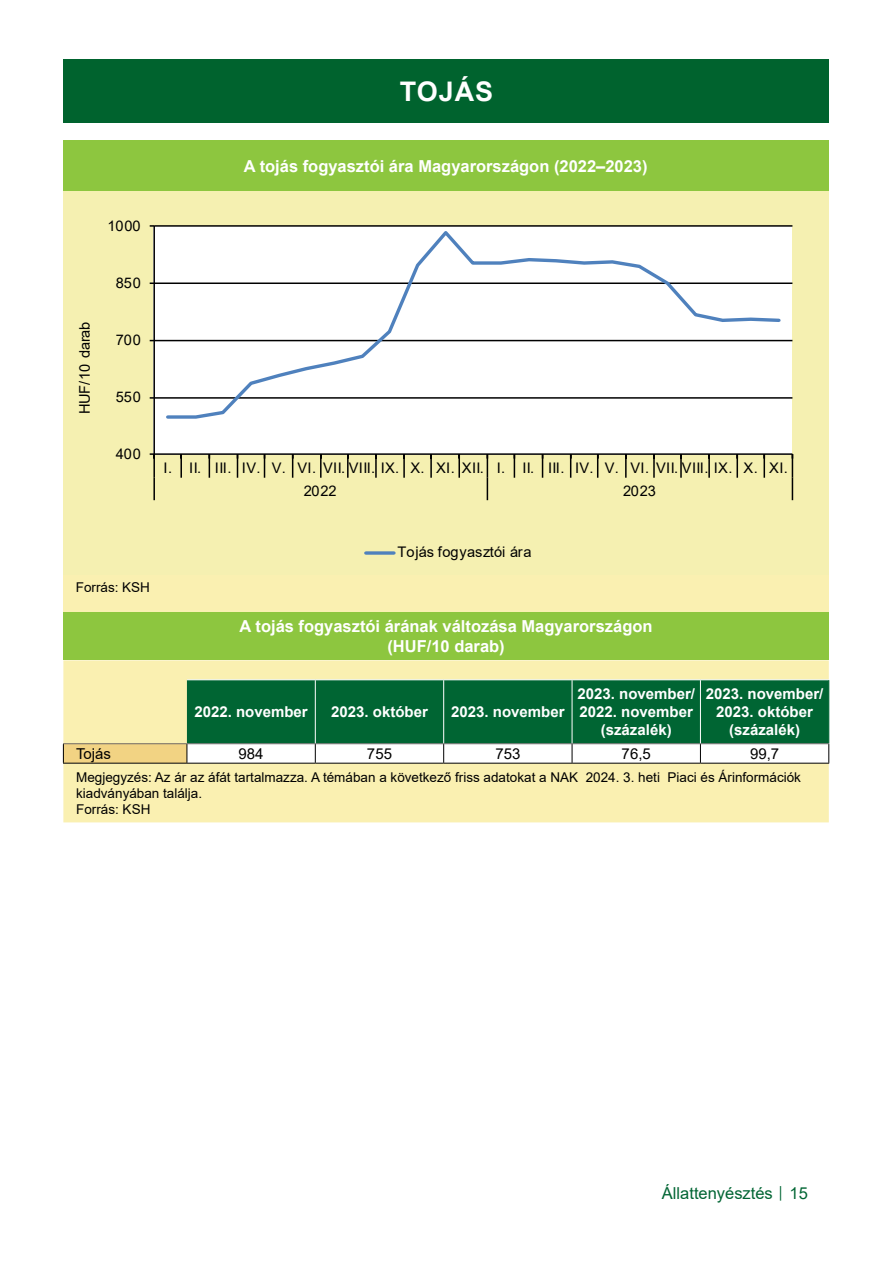
<style>
.page{position:relative;width:893px;height:1263px;background:#fff}
.page>*{position:absolute;margin:0;border:0;box-sizing:border-box;transform-origin:0 0}
.Cím_01{font:700 27px "Arial";letter-spacing:.035em;color:#fff}
.Tablazat_cime{font:700 16.5px/19.8px "Arial";color:#fff;text-align:center}
.t1{font:16.5px "Arial";color:#006533}
.Tablazat_fejlece_kozep{font:700 15px/18px "Arial";color:#fff;text-align:center}
.Tablazat_kozep_ertek{font:15px "Arial";color:#000}
.Tablazat_bal_kategoria{font:15px "Arial";color:#000}
.t2{font:14.7px "Arial";letter-spacing:-.02em;color:#000}
.t3{font:14.55px/22.8px "Arial";letter-spacing:.025em;color:#000}
.Tablazat_forrasa{font:13.5px/16.2px "Arial";color:#000}
.s1{font-size:12px}
</style>
<div class="page">
<div style="left:64px;top:60px;width:765px;height:63px;background:#00632e"></div>
<div style="left:63px;top:611px;width:766px;height:49px;background:#8dc63f"></div>
<div style="left:63px;top:660px;width:766px;height:162px;background:#faf0b1"></div>
<div style="left:63px;top:744px;width:124px;height:19px;background:#f2d383"></div>
<hr style="left:187px;top:679px;width:128px;height:1px;background:#fff">
<hr style="left:315px;top:679px;width:129px;height:1px;background:#fff">
<hr style="left:444px;top:679px;width:128px;height:1px;background:#fff">
<hr style="left:572px;top:679px;width:128px;height:1px;background:#fff">
<hr style="left:700px;top:679px;width:129px;height:1px;background:#fff">
<hr style="left:63px;top:743px;width:124px;height:1px;background:#706f6f">
<svg style="left:63px;top:744px;width:1px;height:19px"></svg>
<hr style="left:63px;top:763px;width:124px;height:1px;background:#000">
<hr style="left:187px;top:763px;width:128px;height:1px;background:#000">
<hr style="left:315px;top:763px;width:129px;height:1px;background:#000">
<hr style="left:444px;top:763px;width:128px;height:1px;background:#000">
<hr style="left:572px;top:763px;width:128px;height:1px;background:#000">
<hr style="left:700px;top:763px;width:129px;height:1px;background:#000">
<svg style="left:187px;top:680px;width:642px;height:83px"></svg>
<div style="left:63px;top:140px;width:765px;height:51px;background:#8dc63f"></div>
<div style="left:63px;top:574px;width:765px;height:37px;background:#faf0b1"></div>
<div style="left:64px;top:192px;width:764px;height:382px;background:#f5f0b1"></div>
<div style="left:154px;top:226px;width:638px;height:229px;background:#fff"></div>
<hr style="left:154px;top:397px;width:638px;height:2px;background:#000">
<hr style="left:154px;top:340px;width:638px;height:1px;background:#000">
<hr style="left:154px;top:282px;width:638px;height:2px;background:#000">
<hr style="left:154px;top:225px;width:638px;height:2px;background:#000">
<hr style="left:153px;top:226px;width:2px;height:228px;background:#000">
<hr style="left:154px;top:453px;width:638px;height:2px;background:#000">
<hr style="left:153px;top:454px;width:2px;height:24px;background:#000">
<hr style="left:180px;top:454px;width:2px;height:24px;background:#000">
<svg style="left:209px;top:455px;width:1px;height:23px"></svg>
<svg style="left:237px;top:455px;width:1px;height:23px"></svg>
<svg style="left:264px;top:455px;width:1px;height:23px"></svg>
<svg style="left:292px;top:455px;width:1px;height:23px"></svg>
<hr style="left:320px;top:454px;width:2px;height:24px;background:#000">
<hr style="left:347px;top:454px;width:2px;height:24px;background:#000">
<hr style="left:375px;top:454px;width:2px;height:24px;background:#000">
<hr style="left:403px;top:454px;width:2px;height:24px;background:#000">
<hr style="left:430px;top:454px;width:2px;height:24px;background:#000">
<hr style="left:458px;top:454px;width:2px;height:24px;background:#000">
<svg style="left:514px;top:455px;width:1px;height:23px"></svg>
<svg style="left:542px;top:455px;width:1px;height:23px"></svg>
<svg style="left:570px;top:455px;width:1px;height:23px"></svg>
<svg style="left:597px;top:455px;width:1px;height:23px"></svg>
<hr style="left:625px;top:454px;width:2px;height:24px;background:#000">
<hr style="left:653px;top:454px;width:2px;height:24px;background:#000">
<hr style="left:680px;top:454px;width:2px;height:24px;background:#000">
<hr style="left:708px;top:454px;width:2px;height:24px;background:#000">
<hr style="left:736px;top:454px;width:2px;height:24px;background:#000">
<hr style="left:763px;top:454px;width:2px;height:24px;background:#000">
<hr style="left:153px;top:478px;width:2px;height:22px;background:#000">
<svg style="left:487px;top:455px;width:1px;height:45px"></svg>
<svg style="left:792px;top:454px;width:1px;height:46px"></svg>
<svg style="left:164px;top:231px;width:618px;height:188px"></svg>
<svg style="left:366px;top:551px;width:28px;height:4px"></svg>
<p class="Cím_01" style="left:400px;top:73px;width:95px">TOJÁS</p>
<p class="t2" style="left:74px;top:414px;width:94px;rotate:-90deg">HUF/10 darab</p>
<p class="t3" style="left:108px;top:215px;width:34px">1000</p>
<p class="t3" style="left:116px;top:272px;width:27px">850</p>
<p class="t3" style="left:116px;top:329px;width:27px">700</p>
<p class="t3" style="left:116px;top:386px;width:27px">550</p>
<p class="t3" style="left:116px;top:443px;width:27px">400</p>
<p class="Tablazat_cime" style="left:244px;top:156px;width:405px">A tojás fogyasztói ára Magyarországon (2022–2023)</p>
<p class="t3" style="left:304px;top:456px;width:486px;text-indent:-140px">I. II. III. IV. V. VI. VII. VIII. IX. X. XI. XII. I. II. III. IV. V. VI. VII. VIII. IX. X. XI.<br>2022</p>
<p class="t3" style="left:623px;top:479px;width:34px">2023</p>
<p class="Tablazat_forrasa" style="left:76px;top:579px;width:76px">Forrás: KSH</p>
<p class="t3" style="left:397px;top:541px;width:136px">Tojás fogyasztói ára</p>
<p class="Tablazat_cime" style="left:240px;top:616px;width:414px">A tojás fogyasztói árának változása Magyarországon (HUF/10 darab)</p>
<p class="Tablazat_fejlece_kozep" style="left:194px;top:703px;width:115px">2022. november</p>
<p class="Tablazat_fejlece_kozep" style="left:331px;top:703px;width:98px">2023. október</p>
<p class="Tablazat_fejlece_kozep" style="left:451px;top:703px;width:115px">2023. november</p>
<p class="Tablazat_fejlece_kozep" style="left:577px;top:685px;width:119px">2023. november/<br>2022. november (százalék)</p>
<p class="Tablazat_fejlece_kozep" style="left:706px;top:685px;width:119px">2023. november/<br>2023. október (százalék)</p>
<p class="Tablazat_bal_kategoria" style="left:76px;top:743px;width:37px">Tojás</p>
<p class="Tablazat_kozep_ertek" style="left:239px;top:743px;width:27px">984</p>
<p class="Tablazat_kozep_ertek" style="left:367px;top:743px;width:27px">755</p>
<p class="Tablazat_kozep_ertek" style="left:495px;top:743px;width:27px">753</p>
<p class="Tablazat_kozep_ertek" style="left:622px;top:743px;width:31px">76,5</p>
<p class="Tablazat_kozep_ertek" style="left:750px;top:743px;width:31px">99,7</p>
<p class="Tablazat_forrasa" style="left:76px;top:768px;width:726px">Megjegyzés: Az ár az áfát tartalmazza. A témában a következő friss adatokat a NAK 2024. 3. heti Piaci és Árinformációk kiadványában találja.<br>Forrás: KSH</p>
<p class="t1" style="left:662px;top:1182px;width:147px">Állattenyésztés <span class="s1">│</span> 15</p>
</div>
